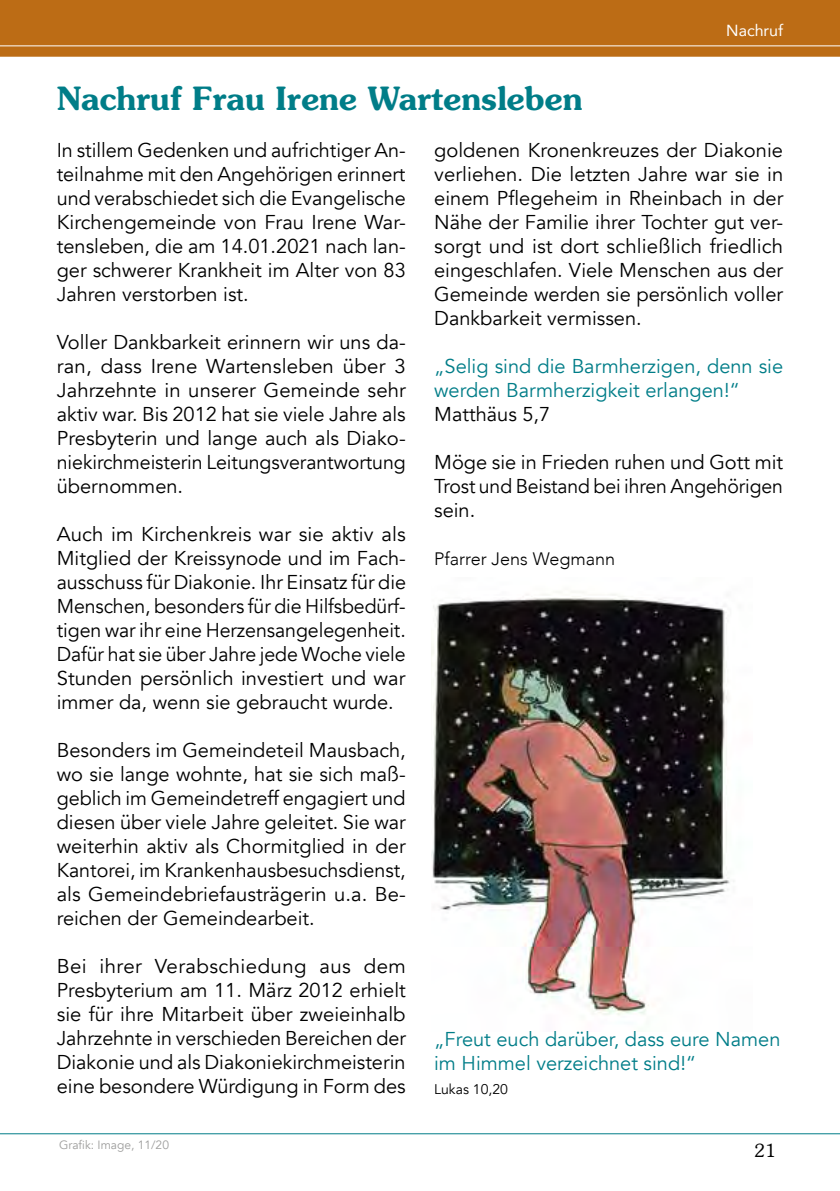
<style>
.page{position:relative;width:840px;height:1191px;background:#fff}
.page>*{position:absolute;margin:0;border:0;box-sizing:border-box;transform-origin:0 0}
.t1{font:600 32px "Souvenir";color:#007d88}
.t2{font:20px/24px "Avenir";color:#000;text-align:justify}
.t3{font:20px/24px "Avenir";color:#007d88}
.t4{font:300 18px "Avenir";color:#000}
.t5{font:300 18px "Souvenir";color:#000}
.t6{font:16px "Avenir";color:#fff}
.t7{font:14px "Avenir";color:#000}
.t8{font:12px "Avenir";color:#9d9d9c}
</style>
<div class="page">
<div style="left:0;top:0;width:839px;height:57px;background:#bc6c15"></div>
<hr style="left:0;top:45px;width:839px;height:1px;background:#fff">
<hr style="left:0;top:1133px;width:839px;height:1px;background:#007d88">
<img style="left:431px;top:591px;width:303px;height:424px">
<h1 class="t1" style="left:57px;top:78px;width:527px">Nachruf Frau Irene Wartensleben</h1>
<p class="t6" style="left:725px;top:17px;width:58px">Nachruf</p>
<p class="t2" style="left:57px;top:139px;width:350px">In stillem Gedenken und aufrichtiger An&shy;teilnahme mit den Angehörigen erinnert und verabschiedet sich die Evangelische Kirchengemeinde von Frau Irene War&shy;tensleben, die am 14.01.2021 nach lan&shy;ger schwerer Krankheit im Alter von 83<br>Jahren verstorben ist.</p>
<p class="t2" style="left:57px;top:331px;width:350px">Voller Dankbarkeit erinnern wir uns da&shy;ran, dass Irene Wartensleben über 3<br>Jahrzehnte in unserer Gemeinde sehr aktiv war. Bis 2012 hat sie viele Jahre als Presbyterin und lange auch als Diako&shy;niekirchmeisterin Leitungsverantwortung übernommen.</p>
<p class="t2" style="left:57px;top:523px;width:350px">Auch im Kirchenkreis war sie aktiv als Mitglied der Kreissynode und im Fach&shy;ausschuss für Diakonie. Ihr Einsatz für die Menschen, besonders für die Hilfsbedürf&shy;tigen war ihr eine Herzensangelegenheit.<br>Dafür hat sie über Jahre jede Woche viele Stunden persönlich investiert und war immer da, wenn sie gebraucht wurde.</p>
<p class="t2" style="left:57px;top:739px;width:350px">Besonders im Gemeindeteil Mausbach, wo sie lange wohnte, hat sie sich maß&shy;geblich im Gemeindetreff engagiert und diesen über viele Jahre geleitet. Sie war weiterhin aktiv als Chormitglied in der Kantorei, im Krankenhausbesuchsdienst, als Gemeindebriefausträgerin u.a. Be&shy;reichen der Gemeindearbeit.</p>
<p class="t2" style="left:57px;top:955px;width:350px">Bei ihrer Verabschiedung aus dem Presbyterium am 11. März 2012 erhielt sie für ihre Mitarbeit über zweieinhalb Jahrzehnte in verschieden Bereichen der Diakonie und als Diakoniekirchmeisterin eine besondere Würdigung in Form des</p>
<p class="t8" style="left:59px;top:1137px;width:111px">Grafik: Image, 11/20</p>
<p class="t2" style="left:434px;top:139px;width:350px">goldenen Kronenkreuzes der Diakonie verliehen. Die letzten Jahre war sie in einem Pflegeheim in Rheinbach in der Nähe der Familie ihrer Tochter gut ver&shy;sorgt und ist dort schließlich friedlich eingeschlafen. Viele Menschen aus der Gemeinde werden sie persönlich voller Dankbarkeit vermissen.</p>
<p class="t3" style="left:434px;top:355px;width:350px">„Selig sind die Barmherzigen, denn sie werden Barmherzigkeit erlangen!“</p>
<p class="t2" style="left:434px;top:403px;width:117px">Matthäus 5,7</p>
<p class="t2" style="left:434px;top:451px;width:350px">Möge sie in Frieden ruhen und Gott mit Trost und Beistand bei ihren Angehörigen sein.</p>
<p class="t4" style="left:434px;top:548px;width:182px">Pfarrer Jens Wegmann</p>
<p class="t3" style="left:434px;top:1027px;width:348px">„Freut euch darüber, dass eure Namen im Himmel verzeichnet sind!“</p>
<p class="t7" style="left:434px;top:1080px;width:75px">Lukas 10,20</p>
<p class="t5" style="left:753px;top:1139px;width:23px">21</p>
</div>
